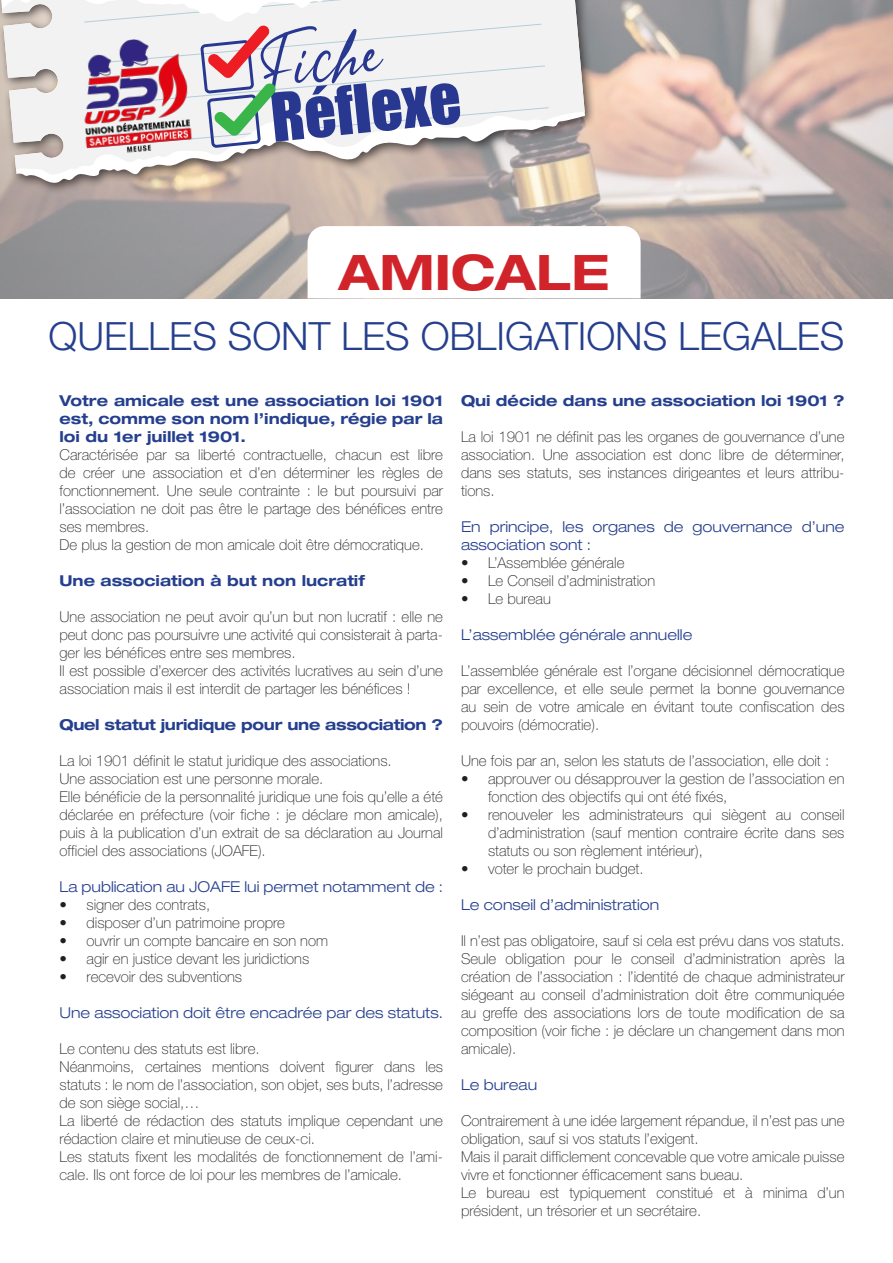
<style>
.page{position:relative;width:893px;height:1263px;background:#fff}
.page>*{position:absolute;margin:0;border:0;box-sizing:border-box;transform-origin:0 0}
.t1{font:700 expanded 48.9px "Helvetica Neue";color:#d1232a}
.t2{font:300 39px "Helvetica Neue";color:#253f8e}
.t3{font:100 15px/18px "Helvetica Neue";color:#231f20;text-align:justify}
.t4{font:300 expanded 15px/18px "Helvetica Neue";color:#253f8e}
.t5{font:700 expanded 15px/18px "Helvetica Neue";color:#253f8e;text-align:justify}
.t6{font:700 expanded 15px "Helvetica Neue";letter-spacing:-.02em;color:#253f8e}
</style>
<div class="page">
<img style="left:0;top:0;width:893px;height:298px">
<div style="left:0;top:0;width:597px;height:195px;background:#231f20;opacity:.75"></div>
<svg style="left:0;top:0;width:585px;height:184px"></svg>
<svg style="left:2px;top:0;width:583px;height:175px;fill:#f2f2f2"></svg>
<svg style="left:84px;top:0;width:376px;height:148px"></svg>
<img style="left:74px;top:35px;width:124px;height:132px">
<svg style="left:308px;top:226px;width:333px;height:72px"></svg>
<p class="t1" style="left:339px;top:242px;width:272px">AMICALE</p>
<p class="t2" style="left:49px;top:312px;width:797px">QUELLES SONT LES OBLIGATIONS LEGALES</p>
<p class="t5" style="left:60px;top:391px;width:385px">Votre amicale est une association loi 1901 est, comme son nom l’indique, régie par la loi du 1er juillet 1901.</p>
<p class="t3" style="left:60px;top:445px;width:385px">Caractérisée par sa liberté contractuelle, chacun est libre de créer une association et d’en déterminer les règles de fonctionnement. Une seule contrainte : le but poursuivi par l’association ne doit pas être le partage des bénéfices entre ses membres.</p>
<p class="t3" style="left:60px;top:535px;width:366px">De plus la gestion de mon amicale doit être démocratique.</p>
<p class="t5" style="left:60px;top:571px;width:307px">Une association à but non lucratif</p>
<p class="t3" style="left:60px;top:607px;width:385px">Une association ne peut avoir qu’un but non lucratif : elle ne peut donc pas poursuivre une activité qui consisterait à parta&shy;ger les bénéfices entre ses membres.</p>
<p class="t3" style="left:60px;top:661px;width:385px">Il est possible d’exercer des activités lucratives au sein d’une association mais il est interdit de partager les bénéfices !</p>
<p class="t6" style="left:60px;top:715px;width:385px">Quel statut juridique pour une association ?</p>
<p class="t3" style="left:60px;top:751px;width:334px">La loi 1901 définit le statut juridique des associations.</p>
<p class="t3" style="left:60px;top:769px;width:265px">Une association est une personne morale.</p>
<p class="t3" style="left:60px;top:787px;width:385px">Elle bénéficie de la personnalité juridique une fois qu’elle a été déclarée en préfecture (voir fiche : je déclare mon amicale), puis à la publication d’un extrait de sa déclaration au Journal officiel des associations (JOAFE).</p>
<p class="t4" style="left:60px;top:877px;width:385px">La publication au JOAFE lui permet notamment de :</p>
<p class="t3" style="left:60px;top:895px;width:152px">• signer des contrats,</p>
<p class="t3" style="left:60px;top:913px;width:227px">• disposer d’un patrimoine propre</p>
<p class="t3" style="left:60px;top:931px;width:270px">• ouvrir un compte bancaire en son nom</p>
<p class="t3" style="left:60px;top:949px;width:251px">• agir en justice devant les juridictions</p>
<p class="t3" style="left:60px;top:967px;width:184px">• recevoir des subventions</p>
<p class="t4" style="left:60px;top:1003px;width:385px">Une association doit être encadrée par des statuts.</p>
<p class="t3" style="left:60px;top:1039px;width:202px">Le contenu des statuts est libre.</p>
<p class="t3" style="left:60px;top:1057px;width:385px">Néanmoins, certaines mentions doivent figurer dans les statuts : le nom de l’association, son objet, ses buts, l’adresse de son siège social,…</p>
<p class="t3" style="left:60px;top:1111px;width:385px">La liberté de rédaction des statuts implique cependant une rédaction claire et minutieuse de ceux-ci.</p>
<p class="t3" style="left:60px;top:1147px;width:385px">Les statuts fixent les modalités de fonctionnement de l’ami&shy;cale. Ils ont force de loi pour les membres de l’amicale.</p>
<p class="t5" style="left:461px;top:391px;width:385px">Qui décide dans une association loi 1901 ?</p>
<p class="t3" style="left:461px;top:427px;width:385px">La loi 1901 ne définit pas les organes de gouvernance d’une association. Une association est donc libre de déterminer, dans ses statuts, ses instances dirigeantes et leurs attribu&shy;tions.</p>
<p class="t4" style="left:461px;top:517px;width:385px">En principe, les organes de gouvernance d’une association sont :</p>
<p class="t3" style="left:461px;top:553px;width:165px">• L’Assemblée générale</p>
<p class="t3" style="left:461px;top:571px;width:196px">• Le Conseil d’administration</p>
<p class="t3" style="left:461px;top:589px;width:91px">• Le bureau</p>
<p class="t4" style="left:461px;top:625px;width:233px">L’assemblée générale annuelle</p>
<p class="t3" style="left:461px;top:661px;width:385px">L’assemblée générale est l’organe décisionnel démocratique par excellence, et elle seule permet la bonne gouvernance au sein de votre amicale en évitant toute confiscation des pouvoirs (démocratie).</p>
<p class="t3" style="left:461px;top:751px;width:370px">Une fois par an, selon les statuts de l’association, elle doit :</p>
<p class="t3" style="left:488px;top:769px;width:358px;text-indent:-27px">• approuver ou désapprouver la gestion de l’association en fonction des objectifs qui ont été fixés,</p>
<p class="t3" style="left:488px;top:805px;width:358px;text-indent:-27px">• renouveler les administrateurs qui siègent au conseil d’administration (sauf mention contraire écrite dans ses statuts ou son règlement intérieur),</p>
<p class="t3" style="left:461px;top:859px;width:184px">• voter le prochain budget.</p>
<p class="t4" style="left:461px;top:895px;width:200px">Le conseil d’administration</p>
<p class="t3" style="left:461px;top:931px;width:385px">Il n’est pas obligatoire, sauf si cela est prévu dans vos statuts.</p>
<p class="t3" style="left:461px;top:949px;width:385px">Seule obligation pour le conseil d’administration après la création de l’association : l’identité de chaque administrateur siégeant au conseil d’administration doit être communiquée au greffe des associations lors de toute modification de sa composition (voir fiche : je déclare un changement dans mon amicale).</p>
<p class="t4" style="left:461px;top:1075px;width:78px">Le bureau</p>
<p class="t3" style="left:461px;top:1111px;width:385px">Contrairement à une idée largement répandue, il n’est pas une obligation, sauf si vos statuts l’exigent.</p>
<p class="t3" style="left:461px;top:1147px;width:385px">Mais il parait difficlement concevable que votre amicale puisse vivre et fonctionner éfficacement sans bueau.</p>
<p class="t3" style="left:461px;top:1183px;width:385px">Le bureau est typiquement constitué et à minima d’un président, un trésorier et un secrétaire.</p>
</div>
